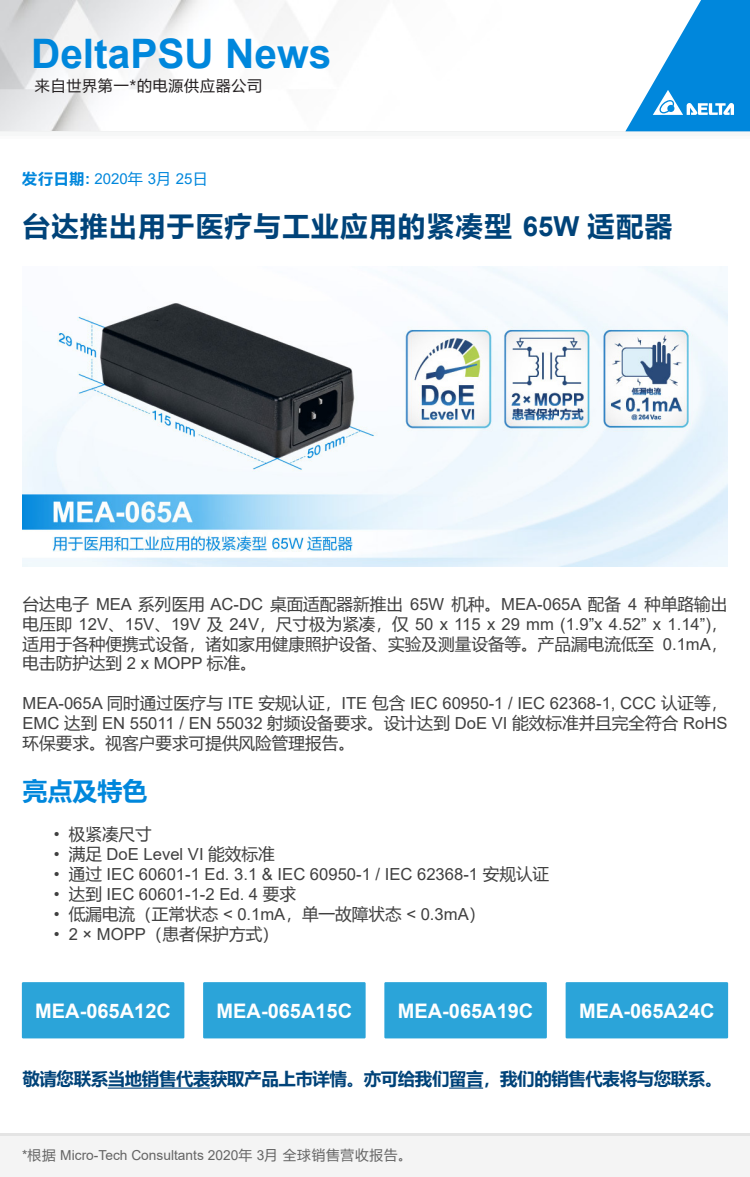
<style>
.page{position:relative;width:750px;height:1177px;background:#fff}
.page>*{position:absolute;margin:0;border:0;box-sizing:border-box;transform-origin:0 0}
.t1{font:700 40.62px "Arial";color:#0087dc}
.t2{font:700 27.5px "Microsoft Ya Hei";letter-spacing:.05em;color:#004379}
.t3{font:700 25px "Microsoft Ya Hei";color:#0087dc}
.t4{font:700 20px "Arial";color:#fff}
.t5{font:700 17.5px "Microsoft Ya Hei";letter-spacing:-.025em;color:#004379}
.t6{font:16.62px/20px "Arial";color:#404040}
.t7{font:16.62px/20px "Microsoft Ya Hei";color:#404040}
.t8{font:15px "Microsoft Ya Hei";letter-spacing:.05em;color:#231f20}
.t9{font:15px "Arial";color:#0087dc}
.t10{font:13.75px "Arial";color:#656565}
.s1{font-family:"Microsoft Ya Hei";font-weight:700}
.s2{font-weight:700}
.s3{font-family:"Microsoft Ya Hei"}
.s4{font-family:"Arial"}
</style>
<div class="page">
<img style="left:0;top:0;width:293px;height:131px">
<svg style="left:625px;top:0;width:125px;height:131px"></svg>
<img style="left:22px;top:267px;width:706px;height:300px">
<div style="left:0;top:1132px;width:750px;height:44px;background:#f4f4f4"></div>
<hr style="left:0;top:1132px;width:750px;height:3px;background:#e4e4e4">
<hr style="left:108px;top:1087px;width:102px;height:1px;background:#004379">
<hr style="left:449px;top:1087px;width:34px;height:1px;background:#004379">
<div style="left:203px;top:981px;width:163px;height:57px;background:#2ba4d9"></div>
<div style="left:384px;top:981px;width:163px;height:57px;background:#2ba4d9"></div>
<div style="left:22px;top:981px;width:162px;height:57px;background:#2ba4d9"></div>
<div style="left:566px;top:981px;width:162px;height:57px;background:#2ba4d9"></div>
<h1 class="t1" style="left:31px;top:25px;width:302px">DeltaPSU News</h1>
<p class="t8" style="left:35px;top:76px;width:229px">来自世界第一*的电源供应器公司</p>
<p class="t9" style="left:22px;top:168px;width:187px"><span class="s1">发行日期</span><span class="s2">:</span> 2020<span class="s3">年</span> 3<span class="s3">月</span> 25<span class="s3">日</span></p>
<h2 class="t2" style="left:23px;top:207px;width:651px">台达推出用于医疗与工业应用的紧凑型 <span class="s4">65W</span> 适配器</h2>
<p class="t7" style="left:23px;top:593px;width:707px">台达电子 <span class="s4">MEA</span> 系列医用 <span class="s4">AC-DC</span> 桌面适配器新推出 <span class="s4">65W</span> 机种。<span class="s4">MEA-065A</span> 配备 <span class="s4">4</span> 种单路输出</p>
<p class="t6" style="left:23px;top:613px;width:707px"><span class="s3">电压即</span> 12V<span class="s3">、</span>15V<span class="s3">、</span>19V <span class="s3">及</span> 24V<span class="s3">，尺寸极为紧凑，仅</span> 50 x 115 x 29 mm (1.9”x 4.52” x 1.14”)<span class="s3">，</span></p>
<p class="t7" style="left:23px;top:633px;width:706px">适用于各种便携式设备，诸如家用健康照护设备、实验及测量设备等。产品漏电流低至 <span class="s4">0.1mA</span>，电击防护达到 <span class="s4">2 x MOPP</span> 标准。</p>
<p class="t6" style="left:23px;top:693px;width:706px">MEA-065A <span class="s3">同时通过医疗与</span> ITE <span class="s3">安规认证，</span>ITE <span class="s3">包含</span> IEC 60950-1 / IEC 62368-1, CCC <span class="s3">认证等，<br></span>EMC <span class="s3">达到</span> EN 55011 / EN 55032 <span class="s3">射频设备要求。设计达到</span> DoE VI <span class="s3">能效标准并且完全符合</span> RoHS</p>
<p class="t7" style="left:23px;top:732px;width:334px">环保要求。视客户要求可提供风险管理报告。</p>
<h3 class="t3" style="left:23px;top:773px;width:127px">亮点及特色</h3>
<p class="t7" style="left:54px;top:823px;width:100px"><span class="s4">•</span> 极紧凑尺寸</p>
<p class="t6" style="left:54px;top:844px;width:223px">• <span class="s3">满足</span> DoE Level VI <span class="s3">能效标准</span></p>
<p class="t6" style="left:54px;top:864px;width:497px">• <span class="s3">通过</span> IEC 60601-1 Ed. 3.1 &amp; IEC 60950-1 / IEC 62368-1 <span class="s3">安规认证</span></p>
<p class="t6" style="left:54px;top:884px;width:244px">• <span class="s3">达到</span> IEC 60601-1-2 Ed. 4 <span class="s3">要求</span></p>
<p class="t7" style="left:54px;top:903px;width:433px"><span class="s4">•</span> 低漏电流（正常状态 <span class="s4">&lt; 0.1mA</span>，单一故障状态 <span class="s4">&lt; 0.3mA</span>）</p>
<p class="t7" style="left:54px;top:923px;width:227px"><span class="s4">• 2 × MOPP</span>（患者保护方式）</p>
<p class="t4" style="left:35px;top:996px;width:137px">MEA-065A12C</p>
<p class="t4" style="left:217px;top:996px;width:137px">MEA-065A15C</p>
<p class="t4" style="left:398px;top:996px;width:137px">MEA-065A19C</p>
<p class="t4" style="left:579px;top:996px;width:137px">MEA-065A24C</p>
<p class="t5" style="left:23px;top:1065px;width:701px">敬请您联系当地销售代表获取产品上市详情。亦可给我们留言，我们的销售代表将与您联系。</p>
<p class="t10" style="left:22px;top:1145px;width:391px">*<span class="s3">根据</span> Micro-Tech Consultants 2020<span class="s3">年</span> 3<span class="s3">月全球销售营收报告。</span></p>
</div>
